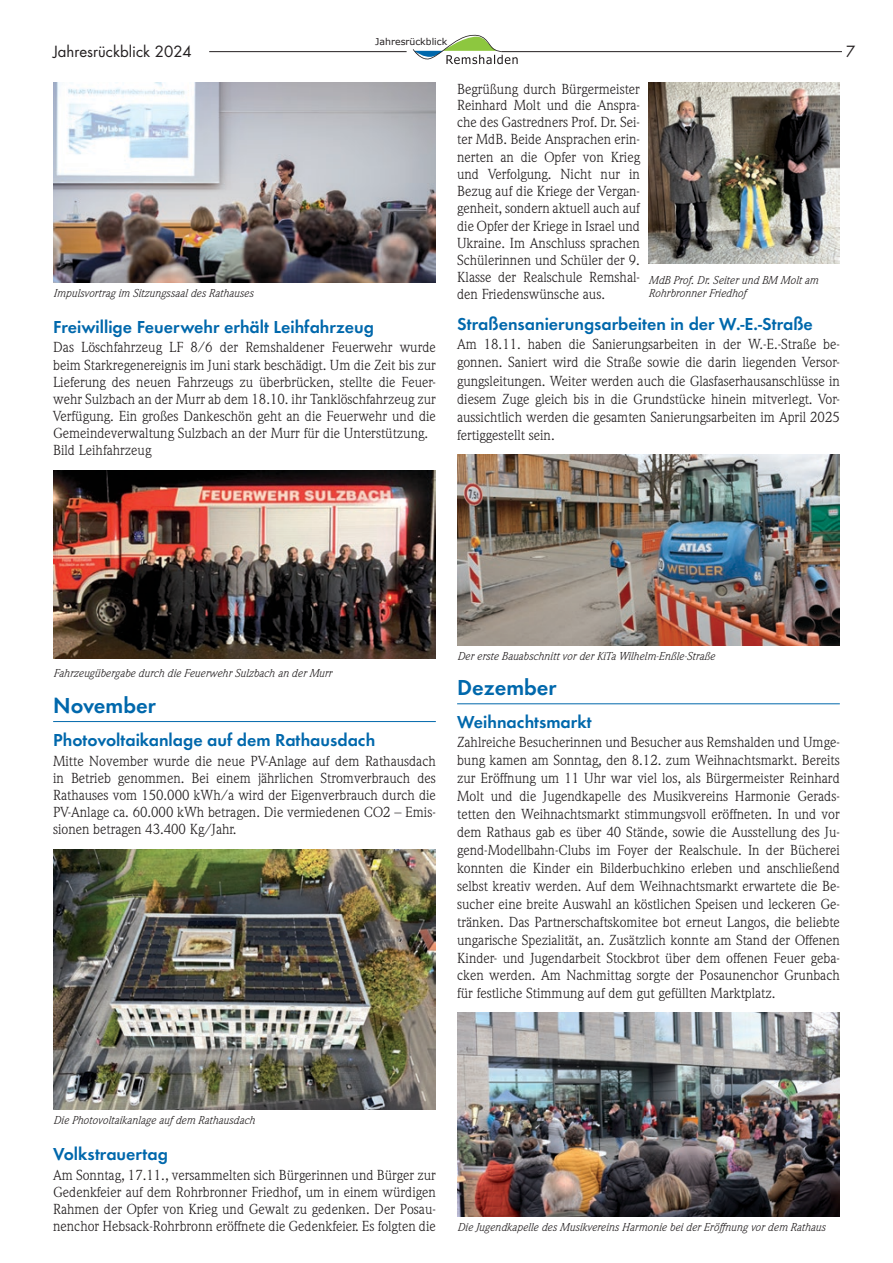
<style>
.page{position:relative;width:893px;height:1263px;background:#fff}
.page>*{position:absolute;margin:0;border:0;box-sizing:border-box;transform-origin:0 0}
.t1{font:600 22.5px "Futura T";color:#0068ac}
.t2{font:600 18px "Futura T";color:#0068ac}
.t3{font:15px "Futura";color:#231f20}
.t4{font:14.25px/17.1px "Weidemann";color:#231f20;text-align:justify}
.t5{font:italic 11.25px/12.8px "Weidemann";color:#231f20}
.t6{font:9.3px "Verdana";color:#231f20}
</style>
<div class="page">
<hr style="left:209px;top:51px;width:198px;height:1px;background:#231f20">
<hr style="left:501px;top:51px;width:341px;height:1px;background:#231f20">
<svg style="left:413px;top:34px;width:105px;height:30px"></svg>
<hr style="left:53px;top:721px;width:383px;height:1px;background:#0068ac">
<img style="left:53px;top:82px;width:383px;height:200px">
<img style="left:53px;top:471px;width:383px;height:187px">
<img style="left:53px;top:850px;width:383px;height:259px">
<img style="left:648px;top:83px;width:192px;height:181px">
<hr style="left:457px;top:703px;width:383px;height:1px;background:#0068ac">
<img style="left:457px;top:455px;width:383px;height:190px">
<img style="left:457px;top:1013px;width:383px;height:204px">
<p class="t6" style="left:375px;top:35px;width:73px">Jahresrückblick</p>
<p class="t3" style="left:53px;top:41px;width:140px">Jahresrückblick 2024</p>
<p class="t3" style="left:846px;top:41px;width:11px">7</p>
<p class="t5" style="left:53px;top:287px;width:202px">Impulsvortrag im Sitzungssaal des Rathauses</p>
<p class="t2" style="left:53px;top:316px;width:322px">Freiwillige Feuerwehr erhält Leihfahrzeug</p>
<p class="t4" style="left:53px;top:339px;width:384px;text-align:left">Das Löschfahrzeug LF 8/6 der Remshaldener Feuerwehr wurde beim Starkregenereignis im Juni stark beschädigt. Um die Zeit bis zur Lieferung des neuen Fahrzeugs zu überbrücken, stellte die Feuer&shy;wehr Sulzbach an der Murr ab dem 18.10. ihr Tanklöschfahrzeug zur Verfügung. Ein großes Dankeschön geht an die Feuerwehr und die Gemeindeverwaltung Sulzbach an der Murr für die Unterstützung.<br>Bild Leihfahrzeug</p>
<p class="t4" style="left:457px;top:80px;width:184px">Begrüßung durch Bürgermeister Reinhard Molt und die Anspra&shy;che des Gastredners Prof. Dr. Sei&shy;ter MdB. Beide Ansprachen erin&shy;nerten an die Opfer von Krieg und Verfolgung. Nicht nur in Bezug auf die Kriege der Vergan&shy;genheit, sondern aktuell auch auf die Opfer der Kriege in Israel und Ukraine. Im Anschluss sprachen Schülerinnen und Schüler der 9.<br>Klasse der Realschule Remshal&shy;den Friedenswünsche aus.</p>
<p class="t2" style="left:457px;top:313px;width:357px">Straßensanierungsarbeiten in der W.-E.-Straße</p>
<p class="t4" style="left:457px;top:335px;width:384px;line-height:18px">Am 18.11. haben die Sanierungsarbeiten in der W.-E.-Straße be&shy;gonnen. Saniert wird die Straße sowie die darin liegenden Versor&shy;gungsleitungen. Weiter werden auch die Glasfaserhausanschlüsse in diesem Zuge gleich bis in die Grundstücke hinein mitverlegt. Vor&shy;aussichtlich werden die gesamten Sanierungsarbeiten im April 2025 fertiggestellt sein.</p>
<p class="t5" style="left:648px;top:274px;width:171px">MdB Prof. Dr. Seiter und BM Molt am<br>Rohrbronner Friedhof</p>
<p class="t5" style="left:53px;top:666px;width:280px">Fahrzeugübergabe durch die Feuerwehr Sulzbach an der Murr</p>
<h1 class="t1" style="left:53px;top:692px;width:104px">November</h1>
<p class="t2" style="left:53px;top:730px;width:324px">Photovoltaikanlage auf dem Rathausdach</p>
<p class="t4" style="left:53px;top:752px;width:384px">Mitte November wurde die neue PV-Anlage auf dem Rathausdach in Betrieb genommen. Bei einem jährlichen Stromverbrauch des Rathauses vom 150.000 kWh/a wird der Eigenverbrauch durch die PV-Anlage ca. 60.000 kWh betragen. Die vermiedenen CO2 – Emis&shy;sionen betragen 43.400 Kg/Jahr.</p>
<p class="t5" style="left:457px;top:649px;width:259px">Der erste Bauabschnitt vor der KiTa Wilhelm-Enßle-Straße</p>
<h1 class="t1" style="left:457px;top:674px;width:101px">Dezember</h1>
<p class="t2" style="left:457px;top:711px;width:136px">Weihnachtsmarkt</p>
<p class="t4" style="left:457px;top:733px;width:384px;line-height:17.9px">Zahlreiche Besucherinnen und Besucher aus Remshalden und Umge&shy;bung kamen am Sonntag, den 8.12. zum Weihnachtsmarkt. Bereits zur Eröffnung um 11 Uhr war viel los, als Bürgermeister Reinhard Molt und die Jugendkapelle des Musikvereins Harmonie Gerads&shy;tetten den Weihnachtsmarkt stimmungsvoll eröffneten. In und vor dem Rathaus gab es über 40 Stände, sowie die Ausstellung des Ju&shy;gend-Modellbahn-Clubs im Foyer der Realschule. In der Bücherei konnten die Kinder ein Bilderbuchkino erleben und anschließend selbst kreativ werden. Auf dem Weihnachtsmarkt erwartete die Be&shy;sucher eine breite Auswahl an köstlichen Speisen und leckeren Ge&shy;tränken. Das Partnerschaftskomitee bot erneut Langos, die beliebte ungarische Spezialität, an. Zusätzlich konnte am Stand der Offenen Kinder- und Jugendarbeit Stockbrot über dem offenen Feuer geba&shy;cken werden. Am Nachmittag sorgte der Posaunenchor Grunbach für festliche Stimmung auf dem gut gefüllten Marktplatz.</p>
<p class="t5" style="left:53px;top:1114px;width:203px">Die Photovoltaikanlage auf dem Rathausdach</p>
<p class="t2" style="left:53px;top:1144px;width:116px">Volkstrauertag</p>
<p class="t4" style="left:53px;top:1166px;width:384px">Am Sonntag, 17.11., versammelten sich Bürgerinnen und Bürger zur Gedenkfeier auf dem Rohrbronner Friedhof, um in einem würdigen Rahmen der Opfer von Krieg und Gewalt zu gedenken. Der Posau&shy;nenchor Hebsack-Rohrbronn eröffnete die Gedenkfeier. Es folgten die</p>
<p class="t5" style="left:457px;top:1220px;width:370px">Die Jugendkapelle des Musikvereins Harmonie bei der Eröffnung vor dem Rathaus</p>
</div>
